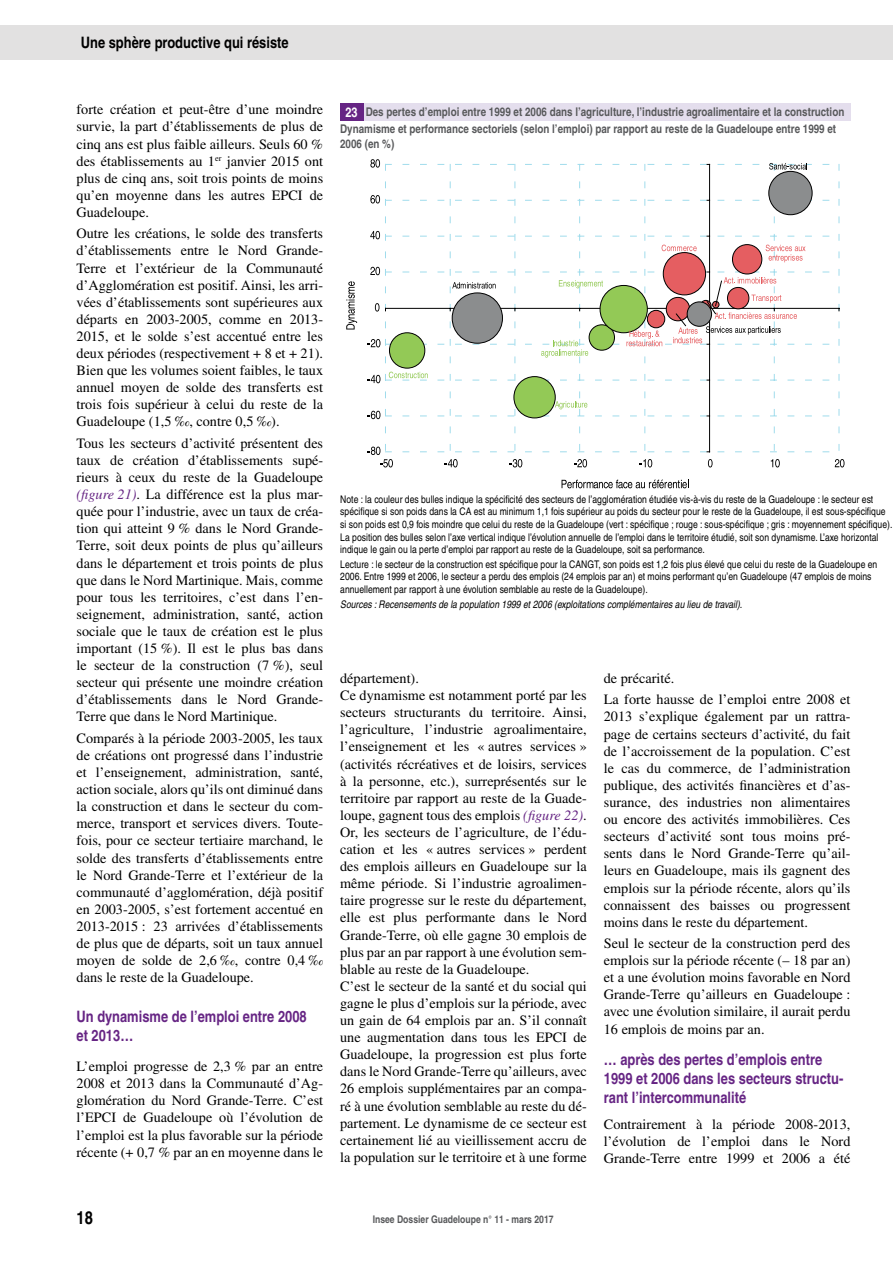
<style>
.page{position:relative;width:893px;height:1263px;background:#fff}
.page>*{position:absolute;margin:0;border:0;box-sizing:border-box;transform-origin:0 0}
.t1{font:700 condensed 18px "Helvetica";color:#000}
.t2{font:700 condensed 15.75px/18.9px "Helvetica";color:#662584}
.t3{font:700 condensed 15.75px "Helvetica";color:#000}
.t4{font:14.25px/17.1px "Times";color:#000;text-align:justify}
.t5{font:700 condensed 12px/17.5px "Helvetica";color:#58595b}
.t6{font:condensed 10.5px/12.6px "Helvetica";color:#000}
.t7{font:italic condensed 10.5px "Helvetica";color:#000}
.t8{font:700 condensed 10.5px "Helvetica";color:#58595b}
.s1{font-style:italic;color:#662584}
.s2{font-size:13.5px;color:#fff}
</style>
<div class="page">
<div style="left:0;top:26px;width:893px;height:34px;background:#e2e1e1"></div>
<div style="left:340px;top:103px;width:510px;height:17px;background:#e4deed"></div>
<div style="left:340px;top:103px;width:24px;height:17px;background:#662584"></div>
<svg style="left:562px;top:480px;width:127px;height:8px"></svg>
<svg style="left:346px;top:281px;width:11px;height:48px"></svg>
<svg style="left:367px;top:159px;width:477px;height:308px"></svg>
<p class="t3" style="left:81px;top:33px;width:209px">Une sphère productive qui résiste</p>
<p class="t4" style="left:77px;top:101px;width:248px">forte création et peut-être d’une moindre survie, la part d’établissements de plus de cinq ans est plus faible ailleurs. Seuls 60 % des établissements au 1<sup>er</sup> janvier 2015 ont plus de cinq ans, soit trois points de moins qu’en moyenne dans les autres EPCI de Guadeloupe.</p>
<p class="t4" style="left:77px;top:225px;width:248px">Outre les créations, le solde des transferts d’établissements entre le Nord Grande-Terre et l’extérieur de la Communauté d’Agglomération est positif. Ainsi, les arri&shy;vées d’établissements sont supérieures aux départs en 2003-2005, comme en 2013- 2015, et le solde s’est accentué entre les deux périodes (respectivement + 8 et + 21).<br>Bien que les volumes soient faibles, le taux annuel moyen de solde des transferts est trois fois supérieur à celui du reste de la Guadeloupe (1,5 ‰, contre 0,5 ‰).</p>
<p class="t4" style="left:77px;top:434px;width:248px">Tous les secteurs d’activité présentent des taux de création d’établissements supé&shy;rieurs à ceux du reste de la Guadeloupe <span class="s1">(figure 21)</span>. La différence est la plus mar&shy;quée pour l’industrie, avec un taux de créa&shy;tion qui atteint 9 % dans le Nord Grande-Terre, soit deux points de plus qu’ailleurs dans le département et trois points de plus que dans le Nord Martinique. Mais, comme pour tous les territoires, c’est dans l’en&shy;seignement, administration, santé, action sociale que le taux de création est le plus important (15 %). Il est le plus bas dans le secteur de la construction (7 %), seul secteur qui présente une moindre création d’établissements dans le Nord Grande-Terre que dans le Nord Martinique.</p>
<p class="t4" style="left:77px;top:729px;width:248px">Comparés à la période 2003-2005, les taux de créations ont progressé dans l’industrie et l’enseignement, administration, santé, action sociale, alors qu’ils ont diminué dans la construction et dans le secteur du com&shy;merce, transport et services divers. Toute&shy;fois, pour ce secteur tertiaire marchand, le solde des transferts d’établissements entre le Nord Grande-Terre et l’extérieur de la communauté d’agglomération, déjà positif en 2003-2005, s’est fortement accentué en 2013-2015 : 23 arrivées d’établissements de plus que de départs, soit un taux annuel moyen de solde de 2,6 ‰, contre 0,4 ‰ dans le reste de la Guadeloupe.</p>
<p class="t2" style="left:77px;top:1007px;width:232px">Un dynamisme de l’emploi entre 2008 et 2013…</p>
<p class="t4" style="left:77px;top:1058px;width:248px">L’emploi progresse de 2,3 % par an entre 2008 et 2013 dans la Communauté d’Ag&shy;glomération du Nord Grande-Terre. C’est l’EPCI de Guadeloupe où l’évolution de l’emploi est la plus favorable sur la période récente (+ 0,7 % par an en moyenne dans le</p>
<p class="t5" style="left:340px;top:102px;width:506px;text-indent:5px"><span class="s2">23</span> Des pertes d’emploi entre 1999 et 2006 dans l’agriculture, l’industrie agroalimentaire et la construction<br>Dynamisme et performance sectoriels (selon l’emploi) par rapport au reste de la Guadeloupe entre 1999 et</p>
<p class="t5" style="left:340px;top:134px;width:56px">2006 (en %)</p>
<p class="t6" style="left:340px;top:493px;width:554px">Note : la couleur des bulles indique la spécificité des secteurs de l’agglomération étudiée vis-à-vis du reste de la Guadeloupe : le secteur est spécifique si son poids dans la CA est au minimum 1,1 fois supérieur au poids du secteur pour le reste de la Guadeloupe, il est sous-spécifique si son poids est 0,9 fois moindre que celui du reste de la Guadeloupe (vert : spécifique ; rouge : sous-spécifique ; gris : moyennement spécifique).<br>La position des bulles selon l’axe vertical indique l’évolution annuelle de l’emploi dans le territoire étudié, soit son dynamisme. L’axe horizontal indique le gain ou la perte d’emploi par rapport au reste de la Guadeloupe, soit sa performance.</p>
<p class="t6" style="left:340px;top:558px;width:539px">Lecture : le secteur de la construction est spécifique pour la CANGT, son poids est 1,2 fois plus élevé que celui du reste de la Guadeloupe en<br>2006. Entre 1999 et 2006, le secteur a perdu des emplois (24 emplois par an) et moins performant qu’en Guadeloupe (47 emplois de moins annuellement par rapport à une évolution semblable au reste de la Guadeloupe).</p>
<p class="t7" style="left:340px;top:598px;width:404px">Sources : Recensements de la population 1999 et 2006 (exploitations complémentaires au lieu de travail).</p>
<p class="t4" style="left:340px;top:670px;width:248px;text-align:left">département).<br>Ce dynamisme est notamment porté par les secteurs structurants du territoire. Ainsi, l’agriculture, l’industrie agroalimentaire, l’enseignement et les « autres services » (activités récréatives et de loisirs, services à la personne, etc.), surreprésentés sur le territoire par rapport au reste de la Guade&shy;loupe, gagnent tous des emplois <span class="s1">(figure 22)</span>.<br>Or, les secteurs de l’agriculture, de l’édu&shy;cation et les « autres services » perdent des emplois ailleurs en Guadeloupe sur la même période. Si l’industrie agroalimen&shy;taire progresse sur le reste du département, elle est plus performante dans le Nord Grande-Terre, où elle gagne 30 emplois de plus par an par rapport à une évolution sem&shy;blable au reste de la Guadeloupe.<br>C’est le secteur de la santé et du social qui gagne le plus d’emplois sur la période, avec un gain de 64 emplois par an. S’il connaît une augmentation dans tous les EPCI de Guadeloupe, la progression est plus forte dans le Nord Grande-Terre qu’ailleurs, avec 26 emplois supplémentaires par an compa&shy;ré à une évolution semblable au reste du dé&shy;partement. Le dynamisme de ce secteur est certainement lié au vieillissement accru de la population sur le territoire et à une forme</p>
<p class="t4" style="left:604px;top:667px;width:248px;line-height:21.3px">de précarité.<br>La forte hausse de l’emploi entre 2008 et</p>
<p class="t4" style="left:604px;top:708px;width:248px">2013 s’explique également par un rattra&shy;page de certains secteurs d’activité, du fait de l’accroissement de la population. C’est le cas du commerce, de l’administration publique, des activités financières et d’as&shy;surance, des industries non alimentaires ou encore des activités immobilières. Ces secteurs d’activité sont tous moins pré&shy;sents dans le Nord Grande-Terre qu’ail&shy;leurs en Guadeloupe, mais ils gagnent des emplois sur la période récente, alors qu’ils connaissent des baisses ou progressent moins dans le reste du département.</p>
<p class="t4" style="left:604px;top:935px;width:248px">Seul le secteur de la construction perd des emplois sur la période récente (– 18 par an) et a une évolution moins favorable en Nord Grande-Terre qu’ailleurs en Guadeloupe : avec une évolution similaire, il aurait perdu 16 emplois de moins par an.</p>
<p class="t2" style="left:604px;top:1050px;width:241px">… après des pertes d’emplois entre<br>1999 et 2006 dans les secteurs structu&shy;rant l’intercommunalité</p>
<p class="t4" style="left:604px;top:1115px;width:248px">Contrairement à la période 2008-2013, l’évolution de l’emploi dans le Nord Grande-Terre entre 1999 et 2006 a été</p>
<p class="t1" style="left:77px;top:1207px;width:18px">18</p>
<p class="t8" style="left:373px;top:1213px;width:182px">Insee Dossier Guadeloupe n° 11 - mars 2017</p>
</div>
